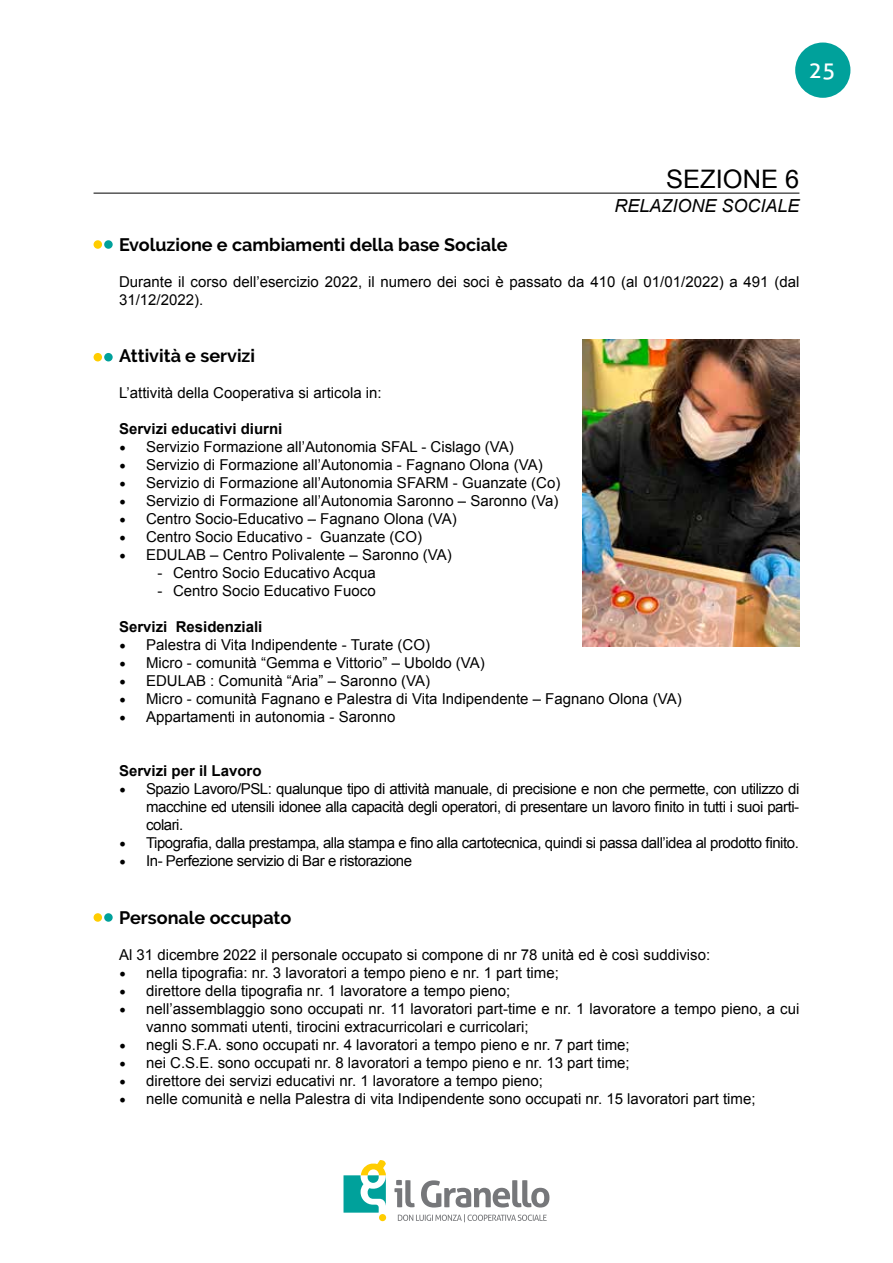
<style>
.page{position:relative;width:893px;height:1263px;background:#fff}
.page>*{position:absolute;margin:0;border:0;box-sizing:border-box;transform-origin:0 0}
.t1{font:25.5px "Arial";color:#000}
.t2{font:22.5px "Aller";color:#fff}
.t3{font:700 18px "Raleway";color:#000}
.t4{font:italic 18px "Arial";color:#000}
.t5{font:15px/18px "Arial";color:#000}
.t6{font:15px "Arial";letter-spacing:-.03em;color:#000}
.t7{font:700 15px "Arial";color:#000}
.s1{font-family:"Minion Pro";font-size:18px}
</style>
<div class="page">
<div style="left:379px;top:1214px;width:7px;height:7px;background:#ffcd00;border-radius:50%"></div>
<svg style="left:394px;top:1180px;width:21px;height:27px"></svg>
<svg style="left:421px;top:1180px;width:128px;height:27px"></svg>
<svg style="left:343px;top:1160px;width:43px;height:52px"></svg>
<svg style="left:398px;top:1214px;width:149px;height:8px"></svg>
<div style="left:795px;top:43px;width:55px;height:55px;background:#00a19b;border-radius:50%"></div>
<img style="left:583px;top:339px;width:216px;height:307px">
<div style="left:94px;top:353px;width:8px;height:8px;background:#ffcd00;border-radius:50%"></div>
<div style="left:94px;top:913px;width:8px;height:9px;background:#ffcd00;border-radius:50%"></div>
<div style="left:94px;top:240px;width:8px;height:9px;background:#ffcd00;border-radius:50%"></div>
<div style="left:104px;top:353px;width:9px;height:8px;background:#00a19b;border-radius:50%"></div>
<div style="left:104px;top:913px;width:9px;height:9px;background:#00a19b;border-radius:50%"></div>
<div style="left:104px;top:240px;width:9px;height:9px;background:#00a19b;border-radius:50%"></div>
<hr style="left:94px;top:193px;width:705px;height:1px;background:#000">
<h2 class="t2" style="left:809px;top:57px;width:28px">25</h2>
<h1 class="t1" style="left:666px;top:162px;width:135px">SEZIONE 6</h1>
<p class="t4" style="left:614px;top:194px;width:187px">RELAZIONE SOCIALE</p>
<p class="t3" style="left:119px;top:234px;width:390px">Evoluzione e cambiamenti della base Sociale</p>
<p class="t5" style="left:119px;top:273px;width:682px">Durante il corso dell’esercizio 2022, il numero dei soci è passato da 410 (al 01/01/2022) a 491 (dal<br>31/12/2022).</p>
<p class="t3" style="left:119px;top:346px;width:137px">Attività e servizi</p>
<p class="t5" style="left:119px;top:384px;width:264px">L’attività della Cooperativa si articola in:</p>
<p class="t7" style="left:119px;top:419px;width:165px">Servizi educativi diurni</p>
<p class="t5" style="left:119px;top:438px;width:396px"><span class="s1">•</span> Servizio Formazione all’Autonomia SFAL - Cislago (VA)</p>
<p class="t5" style="left:119px;top:456px;width:425px"><span class="s1">•</span> Servizio di Formazione all’Autonomia - Fagnano Olona (VA)</p>
<p class="t5" style="left:119px;top:474px;width:443px"><span class="s1">•</span> Servizio di Formazione all’Autonomia SFARM - Guanzate (Co)</p>
<p class="t5" style="left:119px;top:492px;width:441px"><span class="s1">•</span> Servizio di Formazione all’Autonomia Saronno – Saronno (Va)</p>
<p class="t5" style="left:119px;top:510px;width:339px"><span class="s1">•</span> Centro Socio-Educativo – Fagnano Olona (VA)</p>
<p class="t5" style="left:119px;top:528px;width:304px"><span class="s1">•</span> Centro Socio Educativo - Guanzate (CO)</p>
<p class="t5" style="left:119px;top:546px;width:334px"><span class="s1">•</span> EDULAB – Centro Polivalente – Saronno (VA)</p>
<p class="t5" style="left:157px;top:564px;width:220px">- Centro Socio Educativo Acqua</p>
<p class="t5" style="left:157px;top:582px;width:220px">- Centro Socio Educativo Fuoco</p>
<p class="t7" style="left:119px;top:617px;width:145px">Servizi Residenziali</p>
<p class="t5" style="left:119px;top:636px;width:313px"><span class="s1">•</span> Palestra di Vita Indipendente - Turate (CO)</p>
<p class="t5" style="left:119px;top:654px;width:367px"><span class="s1">•</span> Micro - comunità “Gemma e Vittorio” – Uboldo (VA)</p>
<p class="t5" style="left:119px;top:672px;width:312px"><span class="s1">•</span> EDULAB : Comunità “Aria” – Saronno (VA)</p>
<p class="t5" style="left:119px;top:690px;width:564px"><span class="s1">•</span> Micro - comunità Fagnano e Palestra di Vita Indipendente – Fagnano Olona (VA)</p>
<p class="t5" style="left:119px;top:708px;width:278px"><span class="s1">•</span> Appartamenti in autonomia - Saronno</p>
<p class="t7" style="left:119px;top:761px;width:144px">Servizi per il Lavoro</p>
<p class="t5" style="left:146px;top:780px;width:655px;text-align:justify;text-indent:-27px"><span class="s1">•</span> Spazio Lavoro/PSL: qualunque tipo di attività manuale, di precisione e non che permette, con utilizzo di macchine ed utensili idonee alla capacità degli operatori, di presentare un lavoro finito in tutti i suoi parti&shy;colari.</p>
<p class="t6" style="left:119px;top:833px;width:681px"><span class="s1">•</span> Tipografia, dalla prestampa, alla stampa e fino alla cartotecnica, quindi si passa dall’idea al prodotto finito.</p>
<p class="t6" style="left:119px;top:851px;width:295px"><span class="s1">•</span> In- Perfezione servizio di Bar e ristorazione</p>
<p class="t3" style="left:119px;top:907px;width:174px">Personale occupato</p>
<p class="t5" style="left:119px;top:946px;width:593px">Al 31 dicembre 2022 il personale occupato si compone di nr 78 unità ed è così suddiviso:</p>
<p class="t5" style="left:119px;top:964px;width:441px"><span class="s1">•</span> nella tipografia: nr. 3 lavoratori a tempo pieno e nr. 1 part time;</p>
<p class="t5" style="left:119px;top:982px;width:393px"><span class="s1">•</span> direttore della tipografia nr. 1 lavoratore a tempo pieno;</p>
<p class="t5" style="left:146px;top:1000px;width:655px;text-indent:-27px"><span class="s1">•</span> nell’assemblaggio sono occupati nr. 11 lavoratori part-time e nr. 1 lavoratore a tempo pieno, a cui vanno sommati utenti, tirocini extracurricolari e curricolari;</p>
<p class="t5" style="left:119px;top:1036px;width:512px"><span class="s1">•</span> negli S.F.A. sono occupati nr. 4 lavoratori a tempo pieno e nr. 7 part time;</p>
<p class="t5" style="left:119px;top:1054px;width:512px"><span class="s1">•</span> nei C.S.E. sono occupati nr. 8 lavoratori a tempo pieno e nr. 13 part time;</p>
<p class="t5" style="left:119px;top:1072px;width:425px"><span class="s1">•</span> direttore dei servizi educativi nr. 1 lavoratore a tempo pieno;</p>
<p class="t5" style="left:119px;top:1090px;width:638px"><span class="s1">•</span> nelle comunità e nella Palestra di vita Indipendente sono occupati nr. 15 lavoratori part time;</p>
</div>
